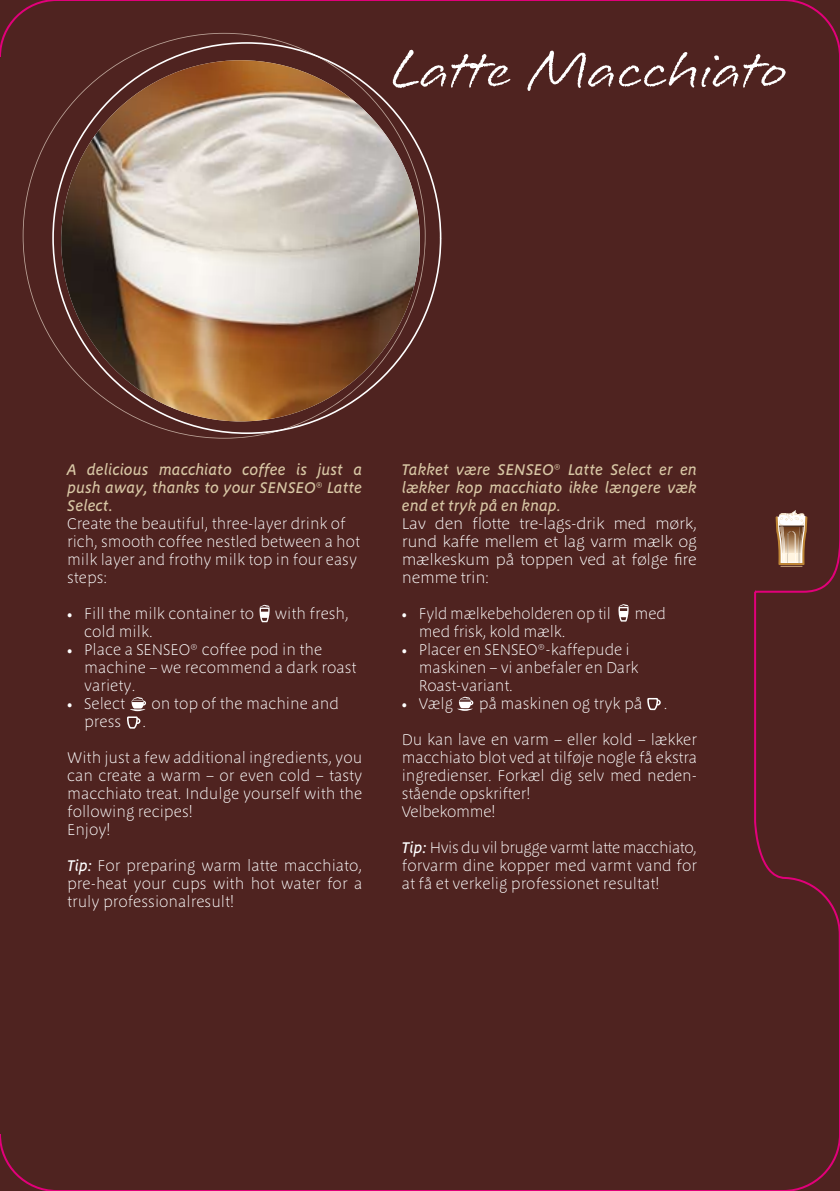
<style>
.page{position:relative;width:840px;height:1191px;background:#fff}
.page>*{position:absolute;margin:0;border:0;box-sizing:border-box;transform-origin:0 0}
.t1{font:70px "Longhand";letter-spacing:-.01em;color:#fff;scale:.96 1}
.t2{font:300 16px/18px "Megano OT";color:#fff}
.t3{font:italic 500 16px/18px "Megano OT";color:#d8c7a5;text-align:justify}
.t4{font:300 16px/18px "Megano OT";color:#fff;text-align:justify;scale:1.06 1}
.s1{font-weight:500;font-style:italic}
</style>
<div class="page">
<div style="left:0;top:0;width:839px;height:1191px;background:#4f2320"></div>
<svg style="left:259px;top:604px;width:11px;height:18px"></svg>
<svg style="left:127px;top:697px;width:19px;height:31px"></svg>
<svg style="left:775px;top:510px;width:32px;height:57px"></svg>
<svg style="left:617px;top:604px;width:11px;height:17px"></svg>
<svg style="left:457px;top:696px;width:16px;height:15px"></svg>
<svg style="left:646px;top:698px;width:14px;height:12px"></svg>
<div style="left:425px;top:42px;width:16px;height:392px;background:#4f2320"></div>
<div style="left:23px;top:33px;width:402px;height:405px;background:#4f2320"></div>
<svg style="left:269px;top:52px;width:57px;height:381px"></svg>
<img style="left:61px;top:60px;width:358px;height:361px">
<h1 class="t1" style="left:388px;top:35px;width:417px">Latte Macchiato</h1>
<p class="t3" style="left:67px;top:461px;width:296px">A delicious macchiato coffee is just a push away, thanks to your SENSEO® Latte Select.</p>
<p class="t2" style="left:67px;top:515px;width:294px">Create the beautiful, three-layer drink of rich, smooth coffee nestled between a hot milk layer and frothy milk top in four easy steps:</p>
<p class="t2" style="left:67px;top:605px;width:188px">• Fill the milk container to</p>
<p class="t2" style="left:275px;top:605px;width:76px">with fresh,</p>
<p class="t2" style="left:84px;top:623px;width:70px">cold milk.</p>
<p class="t2" style="left:84px;top:641px;width:274px;text-indent:-17px">• Place a SENSEO® coffee pod in the machine – we recommend a dark roast variety.</p>
<p class="t2" style="left:67px;top:695px;width:59px">• Select</p>
<p class="t2" style="left:151px;top:695px;width:189px">on top of the machine and</p>
<p class="t2" style="left:84px;top:713px;width:39px">press</p>
<p class="t2" style="left:142px;top:713px;width:5px">.</p>
<p class="t2" style="left:67px;top:749px;width:296px">With just a few additional ingredients, you can create a warm – or even cold – tasty macchiato treat. Indulge yourself with the following recipes!<br>Enjoy!</p>
<p class="t2" style="left:67px;top:857px;width:296px;text-align:justify"><span class="s1">Tip:</span> For preparing warm latte macchiato, pre-heat your cups with hot water for a truly professionalresult!</p>
<p class="t3" style="left:401px;top:461px;width:296px">Takket være SENSEO® Latte Select er en lækker kop macchiato ikke længere væk end et tryk på en knap.</p>
<p class="t4" style="left:401px;top:515px;width:280px">Lav den flotte tre-lags-drik med mørk, rund kaffe mellem et lag varm mælk og mælkeskum på toppen ved at følge fire nemme trin:</p>
<p class="t2" style="left:401px;top:605px;width:210px">• Fyld mælkebeholderen op til</p>
<p class="t2" style="left:634px;top:605px;width:33px">med</p>
<p class="t2" style="left:418px;top:623px;width:148px">med frisk, kold mælk.</p>
<p class="t2" style="left:418px;top:641px;width:221px;text-indent:-17px">• Placer en SENSEO®-kaffepude i maskinen – vi anbefaler en Dark<br>Roast-variant.</p>
<p class="t2" style="left:401px;top:695px;width:53px">• Vælg</p>
<p class="t2" style="left:478px;top:695px;width:165px">på maskinen og tryk på</p>
<p class="t2" style="left:663px;top:695px;width:5px">.</p>
<p class="t2" style="left:401px;top:731px;width:296px">Du kan lave en varm – eller kold – lækker macchiato blot ved at tilføje nogle få ekstra ingredienser. Forkæl dig selv med neden&shy;stående opskrifter!<br>Velbekomme!</p>
<p class="t2" style="left:401px;top:839px;width:296px;text-align:justify"><span class="s1">Tip:</span> Hvis du vil brugge varmt latte macchiato, forvarm dine kopper med varmt vand for at få et verkelig professionet resultat!</p>
</div>
